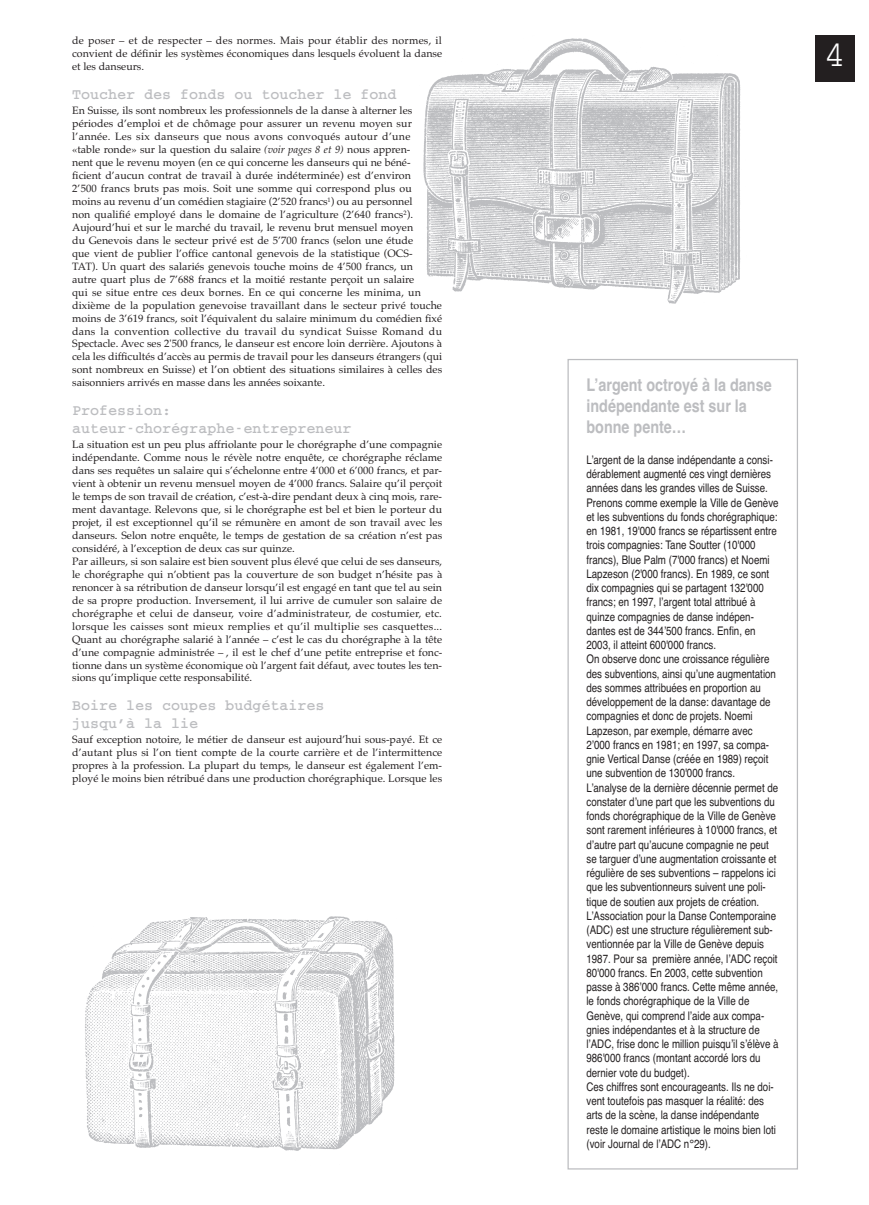
<style>
.page{position:relative;width:869px;height:1205px;background:#fff}
.page>*{position:absolute;margin:0;border:0;box-sizing:border-box;transform-origin:0 0}
.t1{font:36.25px "Courier";color:#fff}
.t2{font:700 condensed 17.5px/21px "Helvetica";color:#bcbdc0}
.t3{font:700 15px/18px "Courier";color:#bcbdc0}
.t4{font:condensed 11.88px/14.2px "Helvetica";color:#231f20}
.t5{font:10.62px/13px "Palatino";color:#231f20;text-align:justify}
.s1{font-style:italic}
</style>
<div class="page">
<div style="left:815px;top:35px;width:39px;height:46px;background:#231f20"></div>
<div style="left:567px;top:359px;width:230px;height:810px;border:1px solid #bcbdc0"></div>
<img style="left:85px;top:916px;width:310px;height:235px">
<img style="left:423px;top:38px;width:318px;height:266px">
<p class="t5" style="left:72px;top:34px;width:371px">de poser – et de respecter – des normes. Mais pour établir des normes, il convient de définir les systèmes économiques dans lesquels évoluent la danse et les danseurs.</p>
<h3 class="t3" style="left:72px;top:86px;width:326px">Toucher des fonds ou toucher le fond</h3>
<p class="t5" style="left:72px;top:104px;width:371px;text-align:left">En Suisse, ils sont nombreux les professionnels de la danse à alterner les périodes d’emploi et de chômage pour assurer un revenu moyen sur l’année. Les six danseurs que nous avons convoqués autour d’une<br>«table ronde» sur la question du salaire <span class="s1">(voir pages 8 et 9)</span> nous appren-<br>nent que le revenu moyen (en ce qui concerne les danseurs qui ne béné&shy;ficient d’aucun contrat de travail à durée indéterminée) est d’environ<br>2’500 francs bruts pas mois. Soit une somme qui correspond plus ou moins au revenu d’un comédien stagiaire (2’520 francs<sup>1</sup>) ou au personnel<br>non qualifié employé dans le domaine de l’agriculture (2’640 francs<sup>2</sup>).<br>Aujourd’hui et sur le marché du travail, le revenu brut mensuel moyen<br>du Genevois dans le secteur privé est de 5’700 francs (selon une étude<br>que vient de publier l’office cantonal genevois de la statistique (OCS-<br>TAT). Un quart des salariés genevois touche moins de 4’500 francs, un<br>autre quart plus de 7’688 francs et la moitié restante perçoit un salaire<br>qui se situe entre ces deux bornes. En ce qui concerne les minima, un dixième de la population genevoise travaillant dans le secteur privé touche moins de 3’619 francs, soit l’équivalent du salaire minimum du comédien fixé dans la convention collective du travail du syndicat Suisse Romand du Spectacle. Avec ses 2'500 francs, le danseur est encore loin derrière. Ajoutons à cela les difficultés d’accès au permis de travail pour les danseurs étrangers (qui sont nombreux en Suisse) et l’on obtient des situations similaires à celles des saisonniers arrivés en masse dans les années soixante.</p>
<h3 class="t3" style="left:72px;top:402px;width:281px">Profession: auteur-chorégraphe-entrepreneur</h3>
<p class="t5" style="left:72px;top:438px;width:371px;text-align:left">La situation est un peu plus affriolante pour le chorégraphe d’une compagnie indépendante. Comme nous le révèle notre enquête, ce chorégraphe réclame dans ses requêtes un salaire qui s’échelonne entre 4’000 et 6’000 francs, et par&shy;vient à obtenir un revenu mensuel moyen de 4’000 francs. Salaire qu’il perçoit le temps de son travail de création, c’est-à-dire pendant deux à cinq mois, rare&shy;ment davantage. Relevons que, si le chorégraphe est bel et bien le porteur du projet, il est exceptionnel qu’il se rémunère en amont de son travail avec les danseurs. Selon notre enquête, le temps de gestation de sa création n’est pas considéré, à l’exception de deux cas sur quinze.<br>Par ailleurs, si son salaire est bien souvent plus élevé que celui de ses danseurs, le chorégraphe qui n’obtient pas la couverture de son budget n’hésite pas à renoncer à sa rétribution de danseur lorsqu’il est engagé en tant que tel au sein de sa propre production. Inversement, il lui arrive de cumuler son salaire de chorégraphe et celui de danseur, voire d’administrateur, de costumier, etc. lorsque les caisses sont mieux remplies et qu’il multiplie ses casquettes...<br>Quant au chorégraphe salarié à l’année – c’est le cas du chorégraphe à la tête d’une compagnie administrée – , il est le chef d’une petite entreprise et fonc&shy;tionne dans un système économique où l’argent fait défaut, avec toutes les ten&shy;sions qu’implique cette responsabilité.</p>
<h3 class="t3" style="left:72px;top:697px;width:254px">Boire les coupes budgétaires jusqu’à la lie</h3>
<p class="t5" style="left:72px;top:733px;width:371px">Sauf exception notoire, le métier de danseur est aujourd’hui sous-payé. Et ce d’autant plus si l’on tient compte de la courte carrière et de l’intermittence propres à la profession. La plupart du temps, le danseur est également l’em&shy;ployé le moins bien rétribué dans une production chorégraphique. Lorsque les</p>
<h1 class="t1" style="left:824px;top:43px;width:23px">4</h1>
<h2 class="t2" style="left:586px;top:374px;width:187px">L’argent octroyé à la danse indépendante est sur la bonne pente…</h2>
<p class="t4" style="left:586px;top:452px;width:193px">L’argent de la danse indépendante a consi&shy;dérablement augmenté ces vingt dernières années dans les grandes villes de Suisse.<br>Prenons comme exemple la Ville de Genève et les subventions du fonds chorégraphique: en 1981, 19'000 francs se répartissent entre trois compagnies: Tane Soutter (10'000 francs), Blue Palm (7'000 francs) et Noemi Lapzeson (2'000 francs). En 1989, ce sont dix compagnies qui se partagent 132'000 francs; en 1997, l’argent total attribué à quinze compagnies de danse indépen&shy;dantes est de 344’500 francs. Enfin, en 2003, il atteint 600'000 francs.<br>On observe donc une croissance régulière des subventions, ainsi qu’une augmentation des sommes attribuées en proportion au développement de la danse: davantage de compagnies et donc de projets. Noemi Lapzeson, par exemple, démarre avec 2’000 francs en 1981; en 1997, sa compa&shy;gnie Vertical Danse (créée en 1989) reçoit une subvention de 130'000 francs.<br>L’analyse de la dernière décennie permet de constater d’une part que les subventions du fonds chorégraphique de la Ville de Genève sont rarement inférieures à 10'000 francs, et d’autre part qu’aucune compagnie ne peut se targuer d’une augmentation croissante et régulière de ses subventions – rappelons ici que les subventionneurs suivent une poli&shy;tique de soutien aux projets de création.<br>L’Association pour la Danse Contemporaine (ADC) est une structure régulièrement sub&shy;ventionnée par la Ville de Genève depuis 1987. Pour sa première année, l’ADC reçoit 80'000 francs. En 2003, cette subvention passe à 386’000 francs. Cette même année, le fonds chorégraphique de la Ville de Genève, qui comprend l’aide aux compa&shy;gnies indépendantes et à la structure de l’ADC, frise donc le million puisqu’il s’élève à 986'000 francs (montant accordé lors du dernier vote du budget).<br>Ces chiffres sont encourageants. Ils ne doi&shy;vent toutefois pas masquer la réalité: des arts de la scène, la danse indépendante reste le domaine artistique le moins bien loti (voir Journal de l’ADC n°29).</p>
</div>
